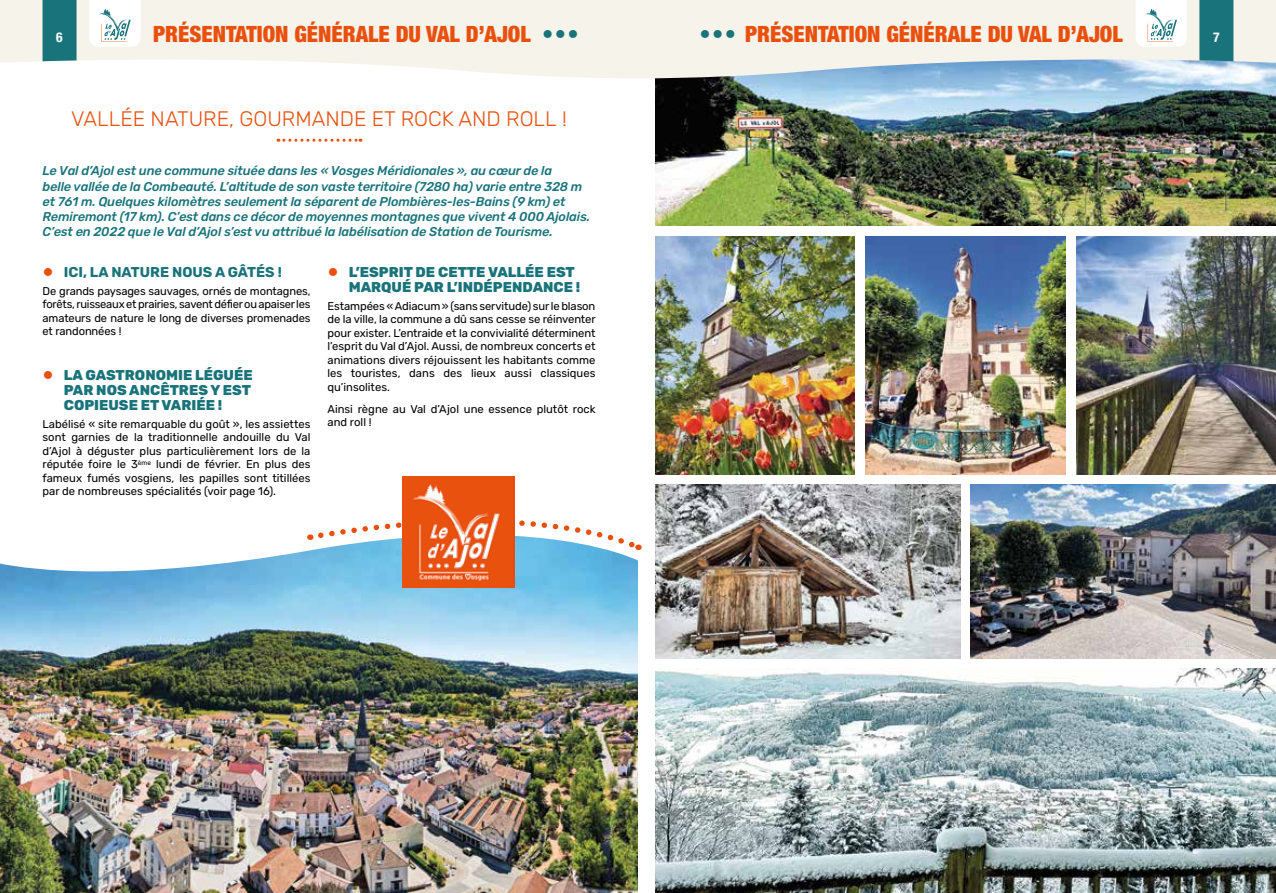
<style>
.page{position:relative;width:1276px;height:893px;background:#fff}
.page>*{position:absolute;margin:0;border:0;box-sizing:border-box;transform-origin:0 0}
.t1{font:900 condensed 22.5px "Helvetica Neue LT Std";color:#e9500e}
.t2{font:300 21px "Rubik";color:#e9500e}
.t3{font:800 14.25px/15px "Rubik";color:#18747a;text-align:justify}
.t4{font:700 14.25px "Rubik";color:#18747a}
.t5{font:700 condensed 13.5px "Helvetica Neue LT Std";color:#fff}
.t6{font:italic 500 12.75px/15.3px "Rubik";letter-spacing:-.01em;color:#18747a}
.t7{font:11.25px/13.5px "Rubik";color:#000;text-align:justify}
.s1{color:#18747a}
.s2{font-family:"Helvetica Neue LT Std";font-weight:900;font-stretch:condensed;font-size:22.5px;color:#e9500e}
</style>
<div class="page">
<svg style="left:278px;top:139px;width:83px;height:3px"></svg>
<img style="left:0;top:534px;width:638px;height:359px">
<img style="left:0;top:535px;width:638px;height:47px">
<svg style="left:310px;top:503px;width:330px;height:49px"></svg>
<img style="left:655px;top:669px;width:621px;height:224px">
<img style="left:655px;top:105px;width:621px;height:120px">
<img style="left:655px;top:236px;width:200px;height:238px">
<img style="left:865px;top:236px;width:200px;height:238px">
<img style="left:1076px;top:236px;width:200px;height:238px">
<img style="left:655px;top:485px;width:305px;height:173px">
<img style="left:970px;top:485px;width:306px;height:173px">
<img style="left:403px;top:476px;width:111px;height:112px">
<svg style="left:0;top:0;width:638px;height:78px;fill:#f5f3ea"></svg>
<svg style="left:638px;top:0;width:638px;height:105px;background:#ccd7db"></svg>
<div style="left:43px;top:0;width:34px;height:61px;background:#18747a"></div>
<div style="left:1199px;top:0;width:34px;height:61px;background:#18747a"></div>
<svg style="left:89px;top:0;width:51px;height:47px"></svg>
<svg style="left:1135px;top:0;width:51px;height:47px"></svg>
<p class="t5" style="left:56px;top:29px;width:8px">6</p>
<h1 class="t1" style="left:153px;top:20px;width:427px">PRÉSENTATION GÉNÉRALE DU VAL D’AJOL <span class="s1">• • •</span></h1>
<h1 class="t1" style="left:699px;top:20px;width:425px"><span class="s1">• • •</span> PRÉSENTATION GÉNÉRALE DU VAL D’AJOL</h1>
<p class="t5" style="left:1213px;top:29px;width:8px">7</p>
<h2 class="t2" style="left:71px;top:107px;width:497px">VALLÉE NATURE, GOURMANDE ET ROCK AND ROLL !</h2>
<p class="t6" style="left:43px;top:164px;width:549px">Le Val d’Ajol est une commune située dans les « Vosges Méridionales », au cœur de la<br>belle vallée de la Combeauté. L’altitude de son vaste territoire (7280 ha) varie entre 328 m et 761 m. Quelques kilomètres seulement la séparent de Plombières-les-Bains (9 km) et Remiremont (17 km). C’est dans ce décor de moyennes montagnes que vivent 4 000 Ajolais.<br>C’est en 2022 que le Val d’Ajol s’est vu attribué la labélisation de Station de Tourisme.</p>
<p class="t4" style="left:43px;top:264px;width:241px"><span class="s2">•</span> ICI, LA NATURE NOUS A GÂTÉS !</p>
<p class="t7" style="left:43px;top:284px;width:269px">De grands paysages sauvages, ornés de montagnes, forêts, ruisseaux et prairies, savent défier ou apaiser les amateurs de nature le long de diverses promenades et randonnées !</p>
<p class="t3" style="left:64px;top:368px;width:190px;text-indent:-21px"><span class="s2">•</span> LA GASTRONOMIE LÉGUÉE PAR NOS ANCÊTRES Y EST COPIEUSE ET VARIÉE !</p>
<p class="t7" style="left:43px;top:417px;width:269px">Labélisé « site remarquable du goût », les assiettes sont garnies de la traditionnelle andouille du Val d’Ajol à déguster plus particulièrement lors de la réputée foire le 3<sup>ème</sup> lundi de février. En plus des fameux fumés vosgiens, les papilles sont titillées par de nombreuses spécialités (voir page 16).</p>
<p class="t3" style="left:349px;top:265px;width:233px;text-indent:-21px"><span class="s2">•</span> L’ESPRIT DE CETTE VALLÉE EST<br>MARQUÉ PAR L’INDÉPENDANCE !</p>
<p class="t7" style="left:327px;top:299px;width:270px">Estampées « Adiacum » (sans servitude) sur le blason de la ville, la commune a dû sans cesse se réinventer pour exister. L’entraide et la convivialité déterminent l’esprit du Val d’Ajol. Aussi, de nombreux concerts et animations divers réjouissent les habitants comme les touristes, dans des lieux aussi classiques qu’insolites.</p>
<p class="t7" style="left:327px;top:402px;width:269px">Ainsi règne au Val d’Ajol une essence plutôt rock and roll !</p>
</div>
